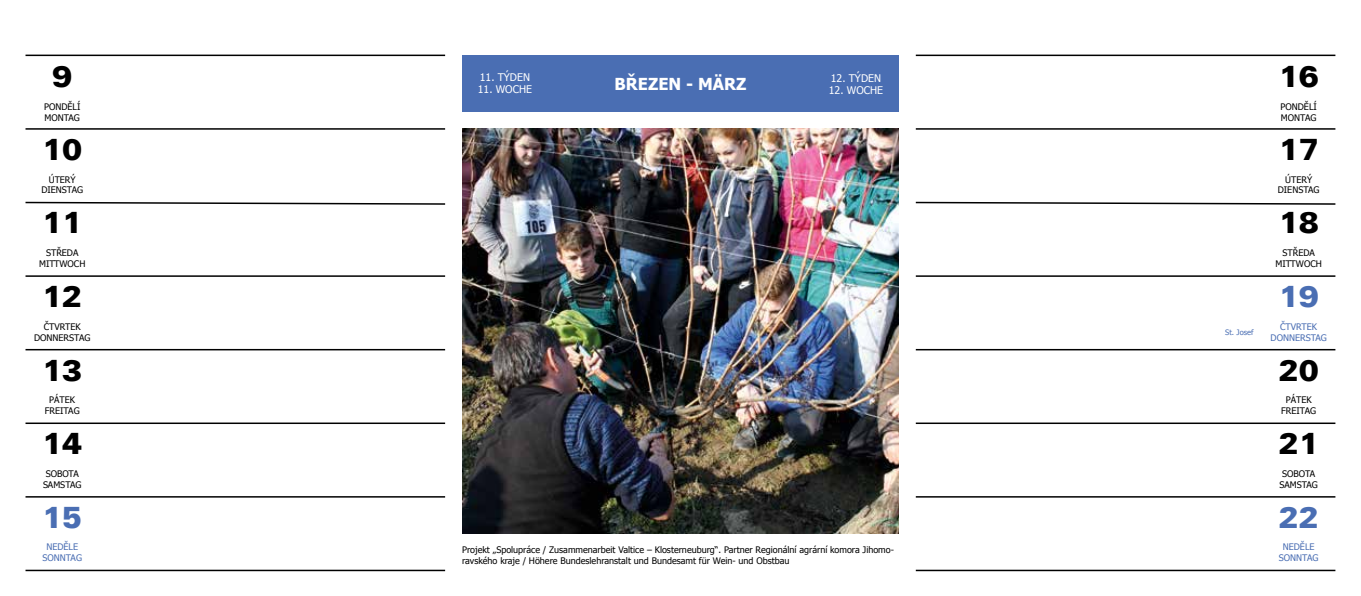
<style>
.page{position:relative;width:1361px;height:596px;background:#fff}
.page>*{position:absolute;margin:0;border:0;box-sizing:border-box;transform-origin:0 0}
.t1{font:30px "USA Black";color:#000}
.t2{font:30px "USA Black";color:#4a6eb3}
.t3{font:700 16.5px "Tahoma";color:#fff}
.t4{font:10.5px "Tahoma";color:#fff}
.t5{font:9px/10.8px "Tahoma";color:#000;text-align:center}
.t6{font:9px/10.8px "Tahoma";color:#4a6eb3;text-align:center}
.t7{font:7.5px "Tahoma";color:#4a6eb3}
</style>
<div class="page">
<div style="left:462px;top:55px;width:437px;height:57px;background:#4a6eb3"></div>
<hr style="left:26px;top:569px;width:419px;height:2px;background:#000">
<hr style="left:26px;top:496px;width:419px;height:1px;background:#000">
<hr style="left:26px;top:422px;width:419px;height:2px;background:#000">
<hr style="left:26px;top:349px;width:419px;height:1px;background:#000">
<hr style="left:26px;top:275px;width:419px;height:2px;background:#000">
<svg style="left:25px;top:201px;width:421px;height:4px"></svg>
<hr style="left:26px;top:128px;width:419px;height:2px;background:#000">
<hr style="left:26px;top:55px;width:419px;height:1px;background:#000">
<hr style="left:916px;top:569px;width:419px;height:2px;background:#000">
<hr style="left:916px;top:496px;width:419px;height:1px;background:#000">
<hr style="left:916px;top:422px;width:419px;height:2px;background:#000">
<hr style="left:916px;top:349px;width:419px;height:1px;background:#000">
<hr style="left:916px;top:275px;width:419px;height:2px;background:#000">
<svg style="left:915px;top:201px;width:421px;height:4px"></svg>
<hr style="left:916px;top:128px;width:419px;height:2px;background:#000">
<hr style="left:916px;top:55px;width:419px;height:1px;background:#000">
<img style="left:462px;top:128px;width:437px;height:405px">
<h1 class="t1" style="left:52px;top:58px;width:22px">9</h1>
<p class="t4" style="left:480px;top:70px;width:52px">11. TÝDEN</p>
<p class="t4" style="left:478px;top:82px;width:56px">11. WOCHE</p>
<h2 class="t3" style="left:614px;top:72px;width:133px">BŘEZEN - MÄRZ</h2>
<p class="t4" style="left:831px;top:71px;width:52px">12. TÝDEN</p>
<p class="t4" style="left:829px;top:83px;width:56px">12. WOCHE</p>
<h1 class="t1" style="left:1278px;top:58px;width:42px">16</h1>
<p class="t5" style="left:44px;top:100px;width:38px;text-align:left">PONDĚLÍ<br>MONTAG</p>
<p class="t5" style="left:1280px;top:100px;width:38px;text-align:left">PONDĚLÍ<br>MONTAG</p>
<h1 class="t1" style="left:42px;top:131px;width:42px">10</h1>
<h1 class="t1" style="left:1278px;top:131px;width:42px">17</h1>
<p class="t5" style="left:41px;top:173px;width:43px">ÚTERÝ<br>DIENSTAG</p>
<p class="t5" style="left:1278px;top:173px;width:43px">ÚTERÝ<br>DIENSTAG</p>
<h1 class="t1" style="left:42px;top:204px;width:42px">11</h1>
<h1 class="t1" style="left:1278px;top:204px;width:42px">18</h1>
<p class="t5" style="left:39px;top:247px;width:48px">STŘEDA<br>MITTWOCH</p>
<p class="t5" style="left:1275px;top:247px;width:48px">STŘEDA<br>MITTWOCH</p>
<h1 class="t1" style="left:42px;top:278px;width:42px">12</h1>
<h1 class="t2" style="left:1278px;top:278px;width:42px">19</h1>
<p class="t5" style="left:34px;top:320px;width:58px">ČTVRTEK<br>DONNERSTAG</p>
<p class="t7" style="left:1225px;top:326px;width:30px">St. Josef</p>
<p class="t6" style="left:1270px;top:320px;width:58px">ČTVRTEK<br>DONNERSTAG</p>
<h1 class="t1" style="left:42px;top:351px;width:42px">13</h1>
<h1 class="t1" style="left:1278px;top:351px;width:42px">20</h1>
<p class="t5" style="left:45px;top:394px;width:36px">PÁTEK<br>FREITAG</p>
<p class="t5" style="left:1281px;top:394px;width:36px">PÁTEK<br>FREITAG</p>
<h1 class="t1" style="left:42px;top:425px;width:42px">14</h1>
<h1 class="t1" style="left:1278px;top:425px;width:42px">21</h1>
<p class="t5" style="left:43px;top:467px;width:40px">SOBOTA<br>SAMSTAG</p>
<p class="t5" style="left:1279px;top:467px;width:40px">SOBOTA<br>SAMSTAG</p>
<h1 class="t2" style="left:42px;top:498px;width:42px">15</h1>
<h1 class="t2" style="left:1278px;top:498px;width:42px">22</h1>
<p class="t6" style="left:42px;top:541px;width:41px">NEDĚLE<br>SONNTAG</p>
<p class="t5" style="left:462px;top:543px;width:433px;text-align:left">Projekt „Spolupráce / Zusammenarbeit Valtice – Klosterneuburg“. Partner Regionální agrární komora Jihomo&shy;ravského kraje / Höhere Bundeslehranstalt und Bundesamt für Wein- und Obstbau</p>
<p class="t6" style="left:1279px;top:541px;width:41px">NEDĚLE<br>SONNTAG</p>
</div>
